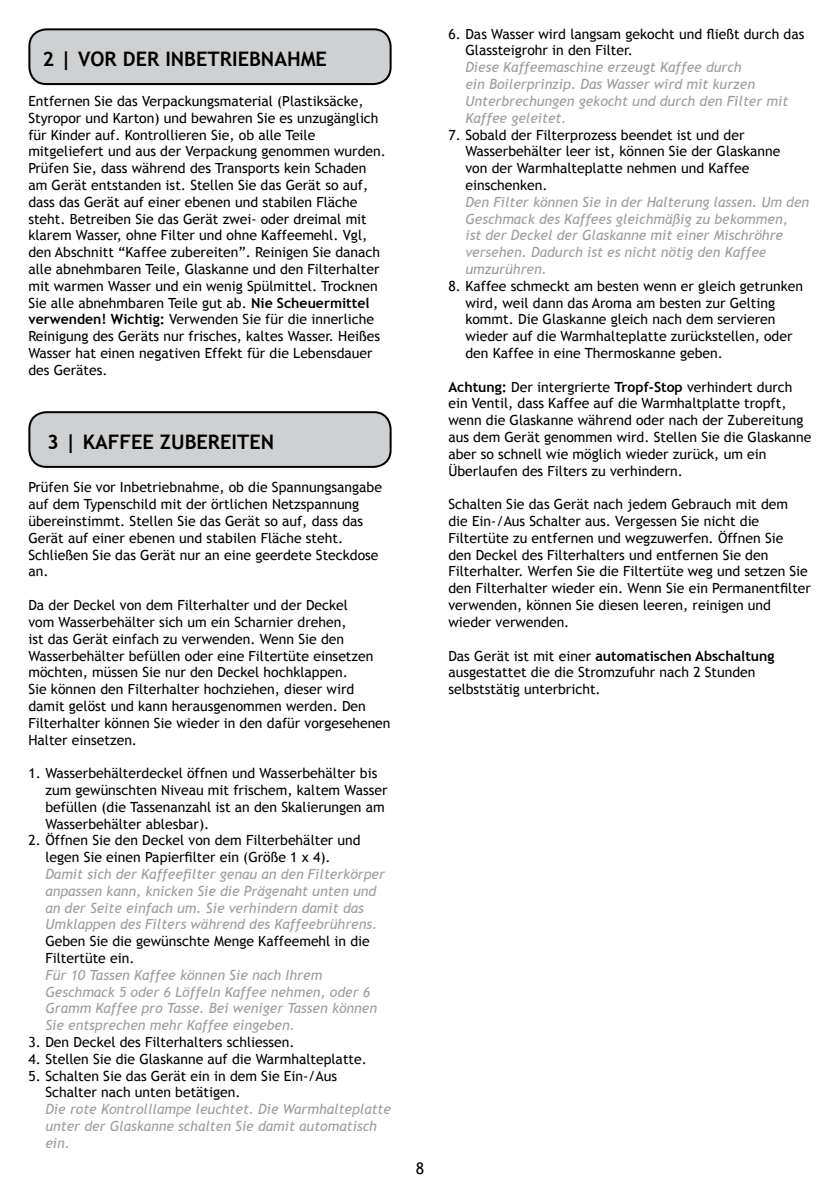
<style>
.page{position:relative;width:840px;height:1191px;background:#fff}
.page>*{position:absolute;margin:0;border:0;box-sizing:border-box;transform-origin:0 0}
.t1{font:700 20px "Trebuchet MS";color:#000}
.t2{font:16px "Trebuchet MS";color:#000}
.t3{font:14px/16.8px "Trebuchet MS";color:#000}
.t4{font:italic 14px/16.8px "Trebuchet MS";color:#9c9d9f}
.s1{font-weight:700}
</style>
<div class="page">
<div style="left:29px;top:29px;width:361px;height:55px;background:#cfd0d1;border-radius:17px"></div>
<div style="left:28px;top:28px;width:363px;height:57px;border:2px solid #000;border-radius:17px"></div>
<div style="left:29px;top:412px;width:361px;height:55px;background:#cfd0d1;border-radius:17px"></div>
<div style="left:28px;top:411px;width:363px;height:57px;border:2px solid #000;border-radius:17px"></div>
<h1 class="t1" style="left:43px;top:46px;width:286px">2 | Vor der inbetriebnahme</h1>
<p class="t3" style="left:28px;top:93px;width:359px">Entfernen Sie das Verpackungsmaterial (Plastiksäcke, Styropor und Karton) und bewahren Sie es unzugänglich für Kinder auf. Kontrollieren Sie, ob alle Teile mitgeliefert und aus der Verpackung genommen wurden.<br>Prüfen Sie, dass während des Transports kein Schaden am Gerät entstanden ist. Stellen Sie das Gerät so auf, dass das Gerät auf einer ebenen und stabilen Fläche steht. Betreiben Sie das Gerät zwei- oder dreimal mit klarem Wasser, ohne Filter und ohne Kaffeemehl. Vgl, den Abschnitt “Kaffee zubereiten”. Reinigen Sie danach alle abnehmbaren Teile, Glaskanne und den Filterhalter mit warmen Wasser und ein wenig Spülmittel. Trocknen Sie alle abnehmbaren Teile gut ab. <span class="s1">Nie Scheuermittel verwenden! Wichtig:</span> Verwenden Sie für die innerliche Reinigung des Geräts nur frisches, kaltes Wasser. Heißes Wasser hat einen negativen Effekt für die Lebensdauer des Gerätes.</p>
<h1 class="t1" style="left:47px;top:429px;width:71px">3| KAFFEE</h1>
<h1 class="t1" style="left:160px;top:429px;width:49px">ZUBEREITEN</h1>
<p class="t3" style="left:28px;top:479px;width:355px">Prüfen Sie vor Inbetriebnahme, ob die Spannungsangabe auf dem Typenschild mit der örtlichen Netzspannung übereinstimmt. Stellen Sie das Gerät so auf, dass das Gerät auf einer ebenen und stabilen Fläche steht.<br>Schließen Sie das Gerät nur an eine geerdete Steckdose an.</p>
<p class="t3" style="left:28px;top:597px;width:363px">Da der Deckel von dem Filterhalter und der Deckel<br>vom Wasserbehälter sich um ein Scharnier drehen,<br>ist das Gerät einfach zu verwenden. Wenn Sie den Wasserbehälter befüllen oder eine Filtertüte einsetzen möchten, müssen Sie nur den Deckel hochklappen.<br>Sie können den Filterhalter hochziehen, dieser wird damit gelöst und kann herausgenommen werden. Den Filterhalter können Sie wieder in den dafür vorgesehenen Halter einsetzen.</p>
<p class="t3" style="left:45px;top:765px;width:343px;text-indent:-17px">1. Wasserbehälterdeckel öffnen und Wasserbehälter bis zum gewünschten Niveau mit frischem, kaltem Wasser befüllen (die Tassenanzahl ist an den Skalierungen am Wasserbehälter ablesbar).</p>
<p class="t3" style="left:45px;top:832px;width:317px;text-indent:-17px">2. Öffnen Sie den Deckel von dem Filterbehälter und legen Sie einen Papierfilter ein (Größe 1 x 4).</p>
<p class="t4" style="left:45px;top:865px;width:341px">Damit sich der Kaffeefilter genau an den Filterkörper anpassen kann, knicken Sie die Prägenaht unten und an der Seite einfach um. Sie verhindern damit das Umklappen des Filters während des Kaffeebrührens.</p>
<p class="t3" style="left:45px;top:933px;width:326px">Geben Sie die gewünschte Menge Kaffeemehl in die<br>Filtertüte ein.</p>
<p class="t4" style="left:45px;top:966px;width:333px">Für 10 Tassen Kaffee können Sie nach Ihrem Geschmack 5 oder 6 Löffeln Kaffee nehmen, oder 6<br>Gramm Kaffee pro Tasse. Bei weniger Tassen können Sie entsprechen mehr Kaffee eingeben.</p>
<p class="t3" style="left:28px;top:1034px;width:268px">3. Den Deckel des Filterhalters schliessen.</p>
<p class="t3" style="left:28px;top:1050px;width:340px">4. Stellen Sie die Glaskanne auf die Warmhalteplatte.</p>
<p class="t3" style="left:45px;top:1067px;width:293px;text-indent:-17px">5. Schalten Sie das Gerät ein in dem Sie Ein- /Aus<br>Schalter nach unten betätigen.</p>
<p class="t4" style="left:45px;top:1101px;width:347px">Die rote Kontrolllampe leuchtet. Die Warmhalteplatte unter der Glaskanne schalten Sie damit automatisch ein.</p>
<p class="t3" style="left:465px;top:26px;width:340px;text-indent:-17px">6. Das Wasser wird langsam gekocht und fließt durch das<br>Glassteigrohr in den Filter.</p>
<p class="t4" style="left:465px;top:59px;width:324px">Diese Kaffeemaschine erzeugt Kaffee durch<br>ein Boilerprinzip. Das Wasser wird mit kurzen Unterbrechungen gekocht und durch den Filter mit Kaffee geleitet.</p>
<p class="t3" style="left:465px;top:126px;width:316px;text-indent:-17px">7. Sobald der Filterprozess beendet ist und der Wasserbehälter leer ist, können Sie der Glaskanne von der Warmhalteplatte nehmen und Kaffee einschenken.</p>
<p class="t4" style="left:465px;top:193px;width:345px">Den Filter können Sie in der Halterung lassen. Um den Geschmack des Kaffees gleichmäßig zu bekommen,<br>ist der Deckel der Glaskanne mit einer Mischröhre versehen. Dadurch ist es nicht nötig den Kaffee umzurühren.</p>
<p class="t3" style="left:465px;top:278px;width:339px;text-indent:-17px">8. Kaffee schmeckt am besten wenn er gleich getrunken wird, weil dann das Aroma am besten zur Gelting kommt. Die Glaskanne gleich nach dem servieren wieder auf die Warmhalteplatte zurückstellen, oder den Kaffee in eine Thermoskanne geben.</p>
<p class="t3" style="left:448px;top:378px;width:364px"><span class="s1">Achtung:</span> Der intergrierte <span class="s1">Tropf-Stop</span> verhindert durch ein Ventil, dass Kaffee auf die Warmhaltplatte tropft, wenn die Glaskanne während oder nach der Zubereitung aus dem Gerät genommen wird. Stellen Sie die Glaskanne aber so schnell wie möglich wieder zurück, um ein Überlaufen des Filters zu verhindern.</p>
<p class="t3" style="left:448px;top:496px;width:364px">Schalten Sie das Gerät nach jedem Gebrauch mit dem die Ein- /Aus Schalter aus. Vergessen Sie nicht die Filtertüte zu entfernen und wegzuwerfen. Öffnen Sie<br>den Deckel des Filterhalters und entfernen Sie den Filterhalter. Werfen Sie die Filtertüte weg und setzen Sie den Filterhalter wieder ein. Wenn Sie ein Permanentfilter verwenden, können Sie diesen leeren, reinigen und wieder verwenden.</p>
<p class="t3" style="left:448px;top:647px;width:327px">Das Gerät ist mit einer <span class="s1">automatischen Abschaltung </span>ausgestattet die die Stromzufuhr nach 2 Stunden selbststätig unterbricht.</p>
<p class="t2" style="left:415px;top:1159px;width:10px">8</p>
</div>
